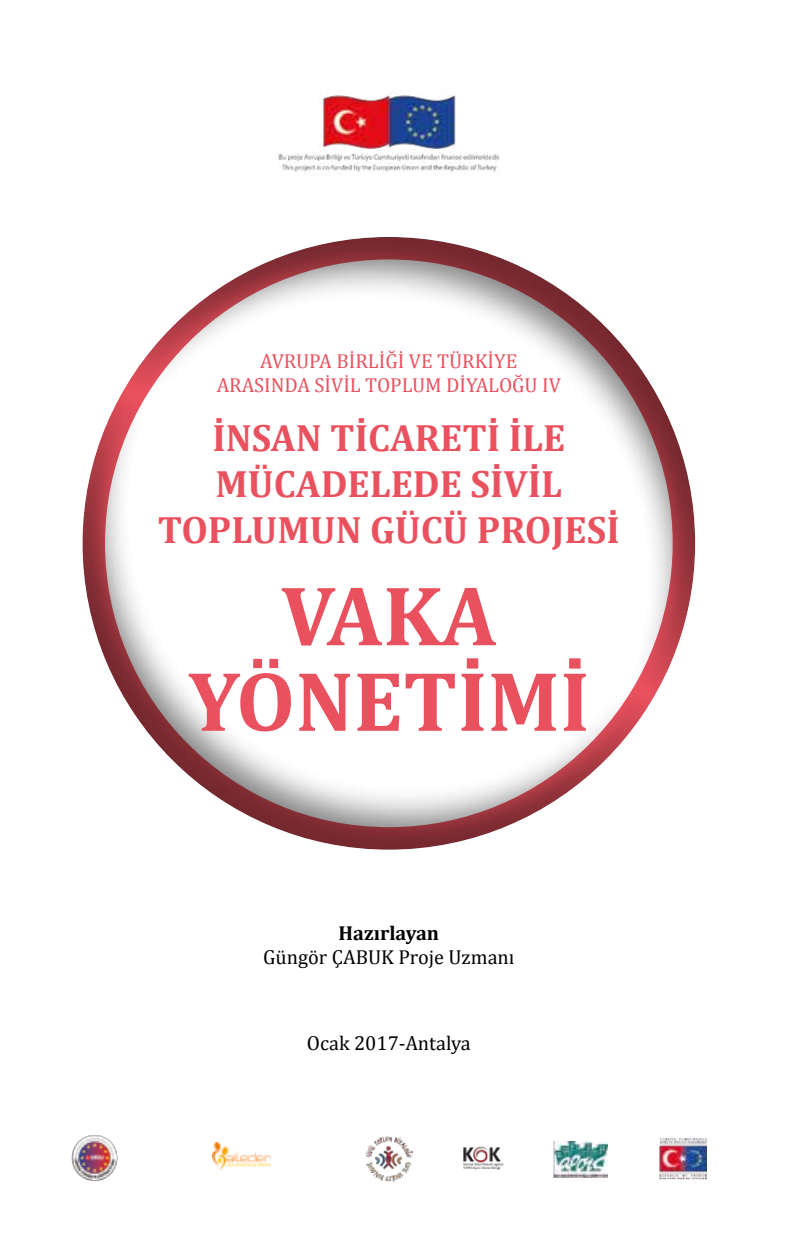
<style>
.page{position:relative;width:785px;height:1251px;background:#fff}
.page>*{position:absolute;margin:0;border:0;box-sizing:border-box;transform-origin:0 0}
.t1{font:700 85.5px/85.5px "Cambria";color:#ea515e;text-align:center}
.t2{font:700 38.25px/45.9px "Cambria";color:#ea515e;text-align:center}
.t3{font:20.25px/24.3px "Cambria";color:#ea515e;text-align:center}
.t4{font:20.25px "Cambria";color:#000}
.t5{font:700 20.25px "Cambria";color:#000}
</style>
<div class="page">
<div style="left:80px;top:236px;width:618px;height:615px;background:#000;opacity:.5"></div>
<img style="left:278px;top:93px;width:222px;height:80px">
<img style="left:659px;top:1137px;width:47px;height:42px">
<img style="left:71px;top:1134px;width:47px;height:47px">
<img style="left:365px;top:1136px;width:47px;height:45px">
<img style="left:463px;top:1146px;width:41px;height:24px">
<img style="left:553px;top:1141px;width:54px;height:35px">
<img style="left:213px;top:1142px;width:58px;height:27px">
<p class="t3" style="left:217px;top:348px;width:346px">AVRUPA BİRLİĞİ VE TÜRKİYE<br>ARASINDA SİVİL TOPLUM DİYALOĞU IV</p>
<h2 class="t2" style="left:158px;top:413px;width:463px">İNSAN TİCARETİ İLE<br>MÜCADELEDE SİVİL<br>TOPLUMUN GÜCÜ PROJESİ</h2>
<h1 class="t1" style="left:188px;top:570px;width:403px">VAKA<br>YÖNETİMİ</h1>
<p class="t5" style="left:338px;top:918px;width:102px">Hazırlayan</p>
<p class="t4" style="left:263px;top:945px;width:253px">Güngör ÇABUK Proje Uzmanı</p>
<p class="t4" style="left:307px;top:1031px;width:165px">Ocak 2017-Antalya</p>
</div>
